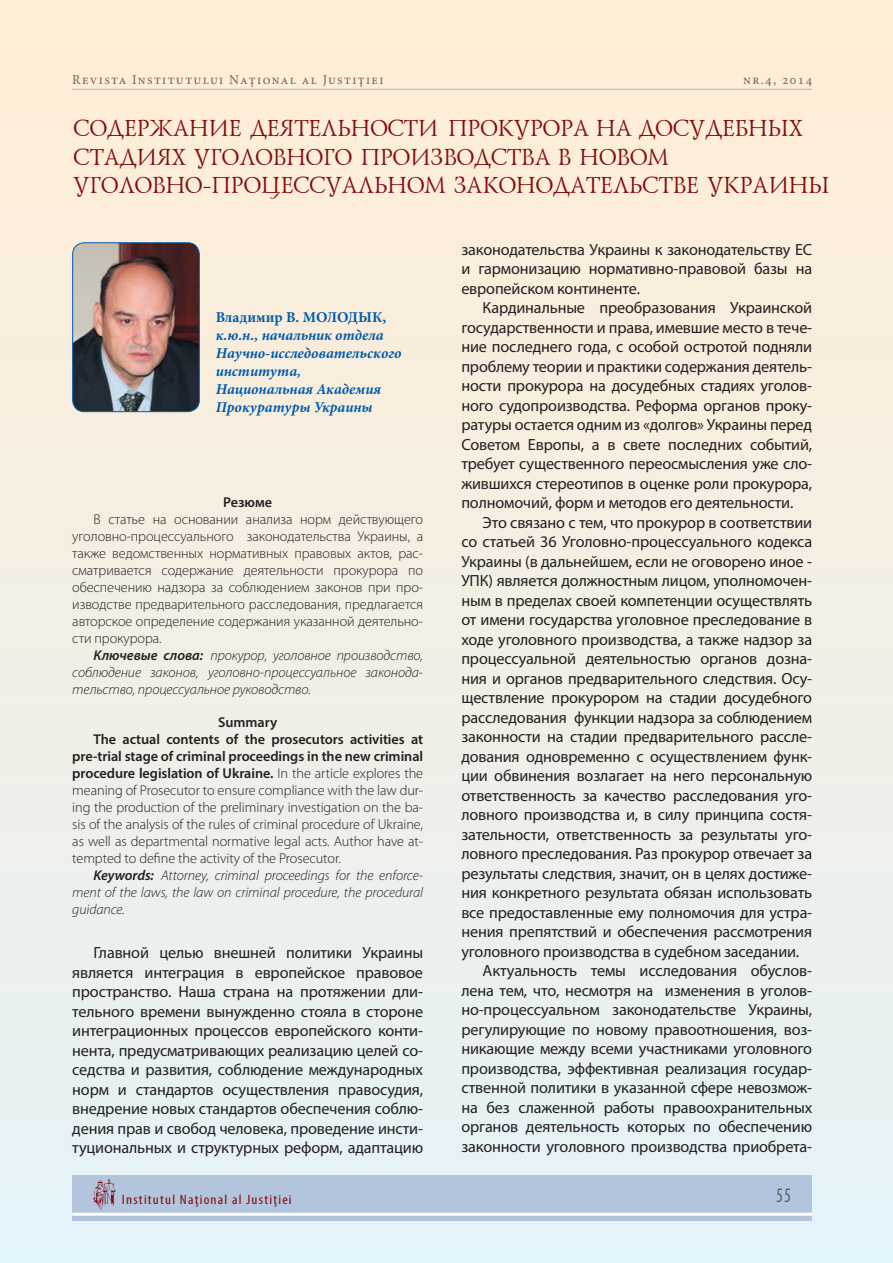
<style>
.page{position:relative;width:893px;height:1263px;background:#fff}
.page>*{position:absolute;margin:0;border:0;box-sizing:border-box;transform-origin:0 0}
.t1{font:24px/28.8px "Lazurski";color:#840b0e}
.t2{font:condensed 20.7px "Myriad Pro";color:#58595b;scale:.8 1}
.t3{font:16.2px/19.5px "Myriad Pro";letter-spacing:-.01em;color:#231f20;text-align:justify}
.t4{font:italic 700 15px/18px "Minion Pro";color:#005aaa}
.t5{font:700 15px "Minion Pro";color:#005aaa}
.t6{font:300 14.25px/17px "Myriad Pro";letter-spacing:-.005em;color:#231f20;text-align:justify}
.t7{font:italic 300 14.25px/17px "Myriad Pro";letter-spacing:-.005em;color:#231f20;text-align:justify}
.t8{font:600 14.25px "Myriad Pro";letter-spacing:-.005em;color:#231f20}
.t9{font:13.5px "Minion Pro";letter-spacing:.1em;color:#7f5f4c}
.t10{font:condensed 13.5px "Myriad Pro";letter-spacing:.08em;color:#840b0e;scale:1.11 1}
.s1{font-weight:600}
.s2{font-weight:300}
</style>
<div class="page">
<div style="left:0;top:0;width:893px;height:1263px;background:linear-gradient(to bottom,#ffedd4,#e3f2f7)"></div>
<hr style="left:72px;top:89px;width:740px;height:1px;background:#9eb6d2">
<div style="left:72px;top:1175px;width:740px;height:46px;background:#b2c5dc"></div>
<hr style="left:72px;top:1213px;width:740px;height:3px;background:#fff">
<svg style="left:93px;top:1179px;width:23px;height:31px"></svg>
<img style="left:73px;top:243px;width:126px;height:169px;border-radius:12px">
<div style="left:72px;top:242px;width:128px;height:170px;border:1px solid #005aaa;border-radius:12px"></div>
<p class="t9" style="left:72px;top:75px;width:313px">Revista Institutului Naţional al Justiţiei</p>
<p class="t9" style="left:743px;top:75px;width:71px">nr.4, 2014</p>
<h1 class="t1" style="left:72px;top:115px;width:757px">CNDEPF`MHE DE“ŠEK|MNQŠH OPNJRPNP` M` DNQRDEAM{U<br>QŠ`DH“U RCNKNBMNCN OPNHGBNDQŠB` B MNBNL<br>RCNKNBMN-OPN0EQQR`K|MNL G`JNMND`ŠEK|QŠBE RJP`HM{</h1>
<p class="t5" style="left:216px;top:311px;width:172px">Владимир В. МОЛОДЫК,</p>
<p class="t4" style="left:216px;top:327px;width:187px">к.ю.н., начальник отдела<br>Научно-исследовательского института,<br>Национальная Академия<br>Прокуратуры Украины</p>
<p class="t8" style="left:223px;top:497px;width:50px">Резюме</p>
<p class="t6" style="left:72px;top:512px;width:352px;text-indent:21px">В статье на основании анализа норм действующего уголовно-процессуального законодательства Украины, а также ведомственных нормативных правовых актов, рас&shy;сматривается содержание деятельности прокурора по обеспечению надзора за соблюдением законов при про&shy;изводстве предварительного расследования, предлагается авторское определение содержания указанной деятельно&shy;сти прокурора.</p>
<p class="t7" style="left:72px;top:648px;width:352px;text-indent:21px"><span class="s1">Ключевые слова:</span> прокурор, уголовное производство, соблюдение законов, уголовно-процессуальное законода&shy;тельство, процессуальное руководство.</p>
<p class="t8" style="left:218px;top:717px;width:60px">Summary</p>
<p class="t8" style="left:94px;top:734px;width:331px">The actual contents of the prosecutors activities at</p>
<p class="t8" style="left:72px;top:751px;width:352px">pre-trial stage of criminal proceedings in the new criminal</p>
<p class="t8" style="left:72px;top:768px;width:352px">procedure legislation of Ukraine. <span class="s2">In the article explores the</span></p>
<p class="t6" style="left:72px;top:783px;width:352px">meaning of Prosecutor to ensure compliance with the law dur-</p>
<p class="t6" style="left:72px;top:800px;width:352px">ing the production of the preliminary investigation on the ba-</p>
<p class="t6" style="left:72px;top:817px;width:352px">sis of the analysis of the rules of criminal procedure of Ukraine,</p>
<p class="t6" style="left:72px;top:834px;width:352px">as well as departmental normative legal acts. Author have at-</p>
<p class="t6" style="left:72px;top:851px;width:270px">tempted to define the activity of the Prosecutor.</p>
<p class="t7" style="left:94px;top:868px;width:331px"><span class="s1">Keywords:</span> Attorney, criminal proceedings for the enforce-</p>
<p class="t7" style="left:72px;top:885px;width:352px">ment of the laws, the law on criminal procedure, the procedural</p>
<p class="t7" style="left:72px;top:902px;width:54px">guidance.</p>
<p class="t3" style="left:72px;top:944px;width:352px;text-indent:21px">Главной целью внешней политики Украины является интеграция в европейское правовое пространство. Наша страна на протяжении дли&shy;тельного времени вынужденно стояла в стороне интеграционных процессов европейского конти&shy;нента, предусматривающих реализацию целей со&shy;седства и развития, соблюдение международных норм и стандартов осуществления правосудия, внедрение новых стандартов обеспечения соблю&shy;дения прав и свобод человека, проведение инсти&shy;туциональных и структурных реформ, адаптацию</p>
<p class="t3" style="left:461px;top:241px;width:352px">законодательства Украины к законодательству ЕС и гармонизацию нормативно-правовой базы на европейском континенте.</p>
<p class="t3" style="left:461px;top:299px;width:352px;text-indent:21px">Кардинальные преобразования Украинской государственности и права, имевшие место в тече&shy;ние последнего года, с особой остротой подняли проблему теории и практики содержания деятель&shy;ности прокурора на досудебных стадиях уголов&shy;ного судопроизводства. Реформа органов проку&shy;ратуры остается одним из «долгов» Украины перед Советом Европы, а в свете последних событий, требует существенного переосмысления уже сло&shy;жившихся стереотипов в оценке роли прокурора, полномочий, форм и методов его деятельности.</p>
<p class="t3" style="left:483px;top:514px;width:331px">Это связано с тем, что прокурор в соответствии</p>
<p class="t3" style="left:461px;top:533px;width:352px">со статьей 36 Уголовно-процессуального кодекса</p>
<p class="t3" style="left:461px;top:553px;width:352px">Украины (в дальнейшем, если не оговорено иное -</p>
<p class="t3" style="left:461px;top:572px;width:352px">УПК) является должностным лицом, уполномочен-</p>
<p class="t3" style="left:461px;top:592px;width:352px">ным в пределах своей компетенции осуществлять</p>
<p class="t3" style="left:461px;top:611px;width:352px">от имени государства уголовное преследование в</p>
<p class="t3" style="left:461px;top:631px;width:352px">ходе уголовного производства, а также надзор за</p>
<p class="t3" style="left:461px;top:650px;width:352px">процессуальной деятельностью органов дозна-</p>
<p class="t3" style="left:461px;top:670px;width:352px">ния и органов предварительного следствия. Осу-</p>
<p class="t3" style="left:461px;top:689px;width:352px">ществление прокурором на стадии досудебного</p>
<p class="t3" style="left:461px;top:709px;width:352px">расследования функции надзора за соблюдением</p>
<p class="t3" style="left:461px;top:728px;width:352px">законности на стадии предварительного рассле-</p>
<p class="t3" style="left:461px;top:748px;width:352px">дования одновременно с осуществлением функ-</p>
<p class="t3" style="left:461px;top:767px;width:352px">ции обвинения возлагает на него персональную</p>
<p class="t3" style="left:461px;top:787px;width:352px">ответственность за качество расследования уго-</p>
<p class="t3" style="left:461px;top:806px;width:352px">ловного производства и, в силу принципа состя-</p>
<p class="t3" style="left:461px;top:826px;width:352px">зательности, ответственность за результаты уго-</p>
<p class="t3" style="left:461px;top:845px;width:352px">ловного преследования. Раз прокурор отвечает за</p>
<p class="t3" style="left:461px;top:865px;width:352px">результаты следствия, значит, он в целях достиже-</p>
<p class="t3" style="left:461px;top:884px;width:352px">ния конкретного результата обязан использовать</p>
<p class="t3" style="left:461px;top:904px;width:352px">все предоставленные ему полномочия для устра-</p>
<p class="t3" style="left:461px;top:923px;width:352px">нения препятствий и обеспечения рассмотрения</p>
<p class="t3" style="left:461px;top:943px;width:339px">уголовного производства в судебном заседании.</p>
<p class="t3" style="left:483px;top:962px;width:331px">Актуальность темы исследования обуслов-</p>
<p class="t3" style="left:461px;top:982px;width:352px">лена тем, что, несмотря на изменения в уголов-</p>
<p class="t3" style="left:461px;top:1001px;width:352px">но-процессуальном законодательстве Украины,</p>
<p class="t3" style="left:461px;top:1021px;width:352px">регулирующие по новому правоотношения, воз-</p>
<p class="t3" style="left:461px;top:1040px;width:352px">никающие между всеми участниками уголовного</p>
<p class="t3" style="left:461px;top:1060px;width:352px">производства, эффективная реализация государ-</p>
<p class="t3" style="left:461px;top:1079px;width:352px">ственной политики в указанной сфере невозмож-</p>
<p class="t3" style="left:461px;top:1099px;width:352px">на без слаженной работы правоохранительных</p>
<p class="t3" style="left:461px;top:1118px;width:352px">органов деятельность которых по обеспечению</p>
<p class="t3" style="left:461px;top:1138px;width:352px">законности уголовного производства приобрета-</p>
<p class="t10" style="left:122px;top:1194px;width:154px">Institutul Naţional al Justiţiei</p>
<p class="t2" style="left:777px;top:1187px;width:19px">55</p>
</div>
